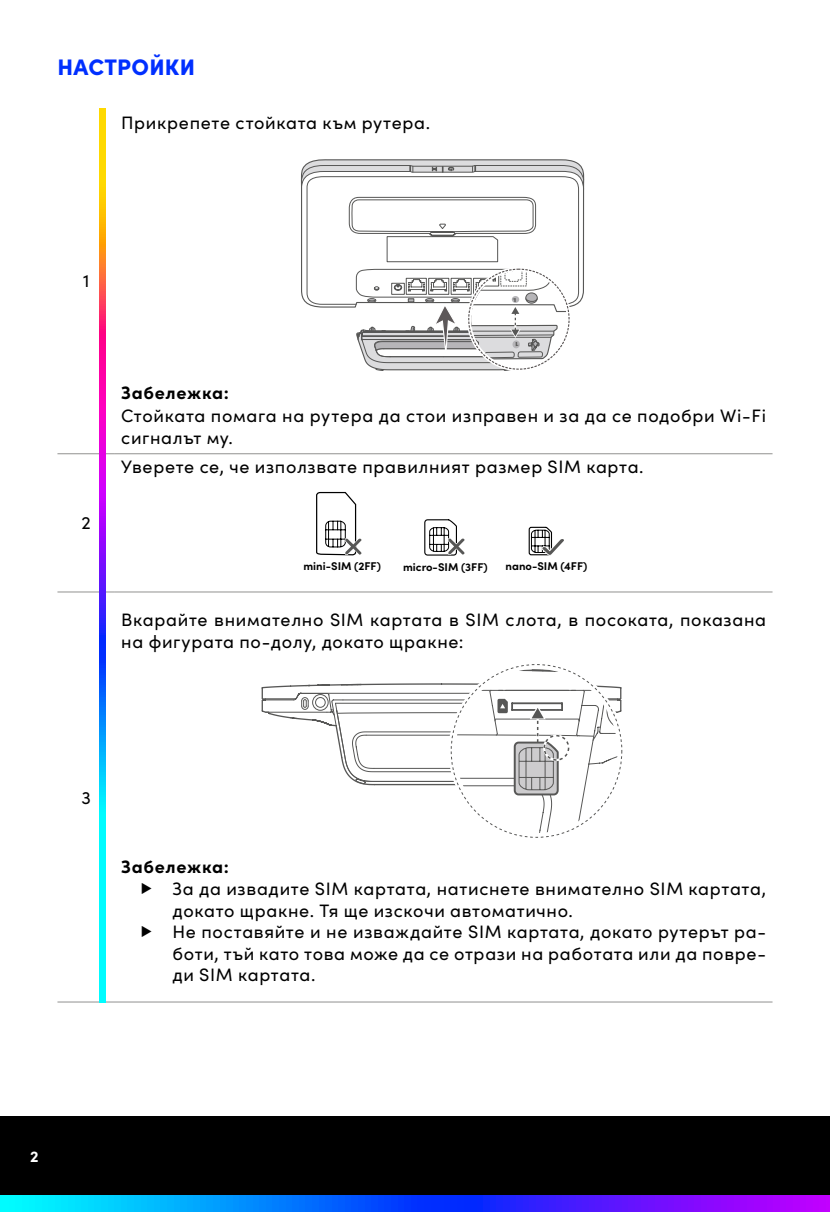
<style>
.page{position:relative;width:830px;height:1212px;background:#fff}
.page>*{position:absolute;margin:0;border:0;box-sizing:border-box;transform-origin:0 0}
.t1{font:900 22.5px "Sofia Pro";letter-spacing:.01em;color:#002fff}
.t2{font:18px/22.5px "Sofia Pro";letter-spacing:.035em;color:#000}
.t3{font:700 18px "Sofia Pro";letter-spacing:.035em;color:#000}
.t4{font:700 15.75px "Sofia Pro";color:#fff}
.t5{font:700 11.25px "Sofia Pro";color:#000}
.t6{font:700 6.3px "Sofia Pro";color:#575756;scale:1.48 1}
.t7{font:700 5.85px "Sofia Pro";color:#575756;scale:1.63 1}
</style>
<div class="page">
<div style="left:0;top:1116px;width:829px;height:96px;background:#000"></div>
<svg style="left:2px;top:1195px;width:827px;height:17px;background:#2d59ff"></svg>
<svg style="left:0;top:1195px;width:2px;height:17px"></svg>
<hr style="left:57px;top:1001px;width:715px;height:1px;background:#9d9d9c">
<hr style="left:57px;top:453px;width:58px;height:1px;background:#9d9d9c">
<hr style="left:115px;top:453px;width:657px;height:1px;background:#9d9d9c">
<hr style="left:57px;top:591px;width:58px;height:1px;background:#9d9d9c">
<hr style="left:115px;top:591px;width:657px;height:1px;background:#9d9d9c">
<svg style="left:301px;top:159px;width:284px;height:212px"></svg>
<svg style="left:316px;top:491px;width:46px;height:65px"></svg>
<svg style="left:424px;top:519px;width:41px;height:37px"></svg>
<svg style="left:528px;top:526px;width:36px;height:30px"></svg>
<div style="left:450px;top:664px;width:172px;height:174px;background:#fff;border:1px dashed #575756;border-radius:50%"></div>
<svg style="left:497px;top:669px;width:79px;height:5px"></svg>
<svg style="left:261px;top:683px;width:361px;height:150px"></svg>
<div style="left:543px;top:734px;width:26px;height:27px;border:2px solid #fff;border-radius:50%"></div>
<div style="left:543px;top:735px;width:26px;height:26px;border:2px dashed #575756;border-radius:50%"></div>
<svg style="left:99px;top:109px;width:6px;height:893px;background:#7e7bbb"></svg>
<p class="t1" style="left:58px;top:50px;width:139px">НАСТРОЙКИ</p>
<p class="t2" style="left:121px;top:111px;width:310px">Прикрепете стойката към рутера.</p>
<p class="t2" style="left:83px;top:268px;width:8px">1</p>
<p class="t2" style="left:81px;top:511px;width:11px">2</p>
<p class="t7" style="left:512px;top:295px;width:4px">1</p>
<p class="t6" style="left:518px;top:349px;width:4px;rotate:-180deg">1</p>
<p class="t3" style="left:121px;top:379px;width:109px">Забележка:</p>
<p class="t2" style="left:121px;top:403px;width:646px">Стойката помага на рутера да стои изправен и за да се подобри Wi-Fi сигналът му.</p>
<p class="t2" style="left:121px;top:454px;width:523px">Уверете се, че използвате правилният размер SIM карта.</p>
<p class="t5" style="left:303px;top:558px;width:79px">mini-SIM (2FF)</p>
<p class="t5" style="left:403px;top:558px;width:86px">micro-SIM (3FF)</p>
<p class="t5" style="left:505px;top:558px;width:83px">nano-SIM (4FF)</p>
<p class="t2" style="left:121px;top:607px;width:646px">Вкарайте внимателно SIM картата в SIM слота, в посоката, показана на фигурата по-долу, докато щракне:</p>
<p class="t2" style="left:81px;top:785px;width:11px">3</p>
<p class="t3" style="left:121px;top:853px;width:109px">Забележка:</p>
<p class="t2" style="left:140px;top:876px;width:627px">▶ За да извадите SIM картата, натиснете внимателно SIM картата,</p>
<p class="t2" style="left:172px;top:898px;width:402px">докато щракне. Тя ще изскочи автоматично.</p>
<p class="t2" style="left:140px;top:919px;width:627px">▶ Не поставяйте и не изваждайте SIM картата, докато рутерът ра-</p>
<p class="t2" style="left:172px;top:941px;width:595px">боти, тъй като това може да се отрази на работата или да повре-</p>
<p class="t2" style="left:172px;top:963px;width:145px">ди SIM картата.</p>
<p class="t4" style="left:30px;top:1144px;width:10px">2</p>
</div>
